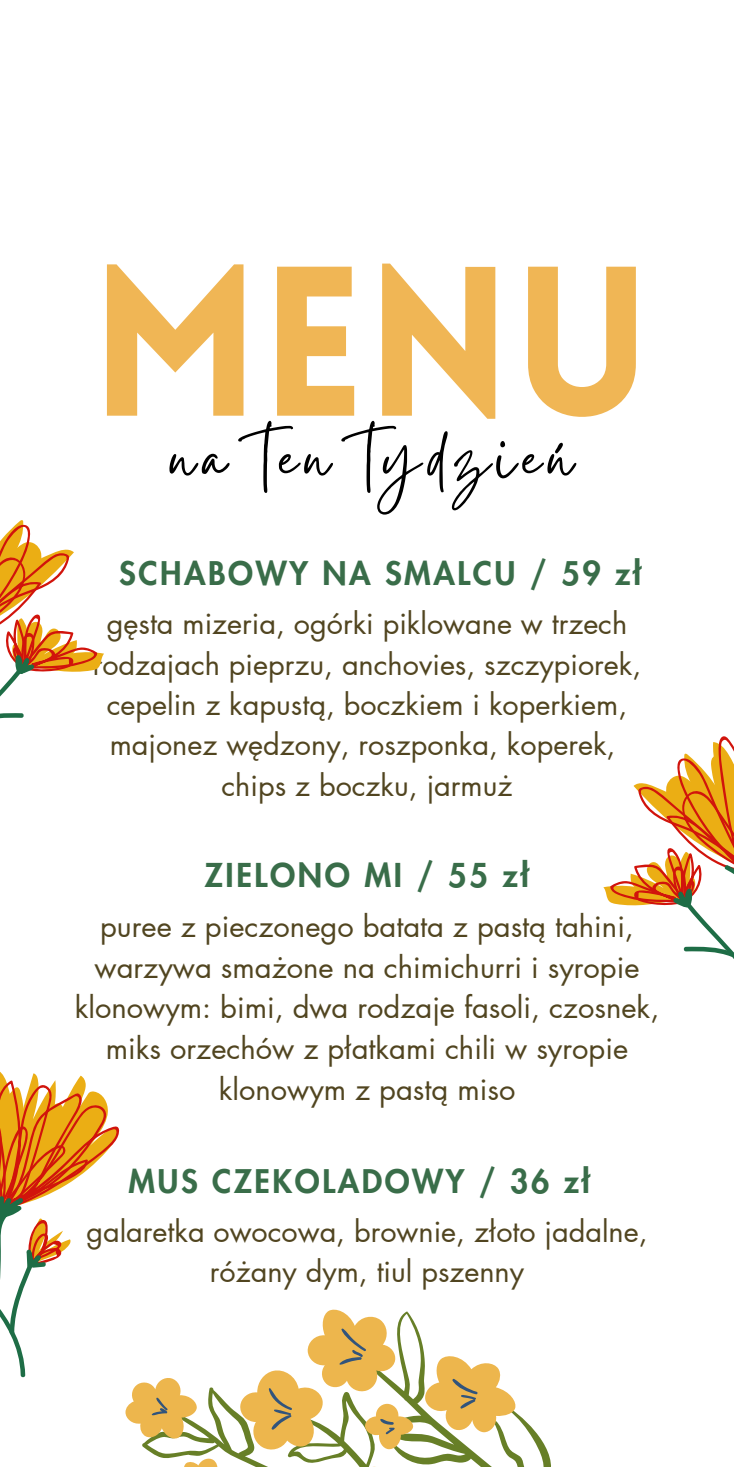
<style>
.page{position:relative;width:734px;height:1467px;background:#fff}
.page>*{position:absolute;margin:0;border:0;box-sizing:border-box;transform-origin:0 0}
.t1{font:900 208.35px "Lovelo";color:#f0b655}
.t2{font:85.05px "Gistesy";letter-spacing:.08em;color:#000}
.t3{font:800 32.18px "Futura LT Pro";letter-spacing:.08em;color:#396d49}
.t4{font:800 31.72px "Futura LT Pro";letter-spacing:.08em;color:#396d49}
.t5{font:29.03px/40.7px "Futura LT Pro";color:#514520;text-align:center}
.t6{font:28.8px/40.3px "Futura LT Pro";color:#514520;text-align:center}
</style>
<div class="page">
<svg style="left:603px;top:736px;width:130px;height:222px"></svg>
<svg style="left:125px;top:1309px;width:418px;height:153px"></svg>
<svg style="left:151px;top:1328px;width:375px;height:138px"></svg>
<svg style="left:0;top:1071px;width:120px;height:307px"></svg>
<svg style="left:0;top:520px;width:104px;height:199px"></svg>
<p class="t1" style="left:90px;top:259px;width:563px">MENU</p>
<h3 class="t2" style="left:169px;top:399px;width:405px">na ten tydzień</h3>
<p class="t4" style="left:119px;top:559px;width:524px">SCHABOWY NA SMALCU / 59 zł</p>
<h1 class="t6" style="left:93px;top:605px;width:550px">gęsta mizeria, ogórki piklowane w trzech rodzajach pieprzu, anchovies, szczypiorek, cepelin z kapustą, boczkiem i koperkiem, majonez wędzony, roszponka, koperek,</h1>
<h2 class="t6" style="left:221px;top:766px;width:292px">chips z boczku, jarmuż</h2>
<p class="t3" style="left:204px;top:860px;width:326px">ZIELONO MI / 55 zł</p>
<p class="t5" style="left:75px;top:907px;width:585px">puree z pieczonego batata z pastą tahini, warzywa smażone na chimichurri i syropie klonowym: bimi, dwa rodzaje fasoli, czosnek, miks orzechów z płatkami chili w syropie klonowym z pastą miso</p>
<p class="t4" style="left:128px;top:1167px;width:463px">MUS CZEKOLADOWY / 36 zł</p>
<h3 class="t6" style="left:86px;top:1212px;width:562px">galaretka owocowa, brownie, złoto jadalne, różany dym, tiul pszenny</h3>
</div>
